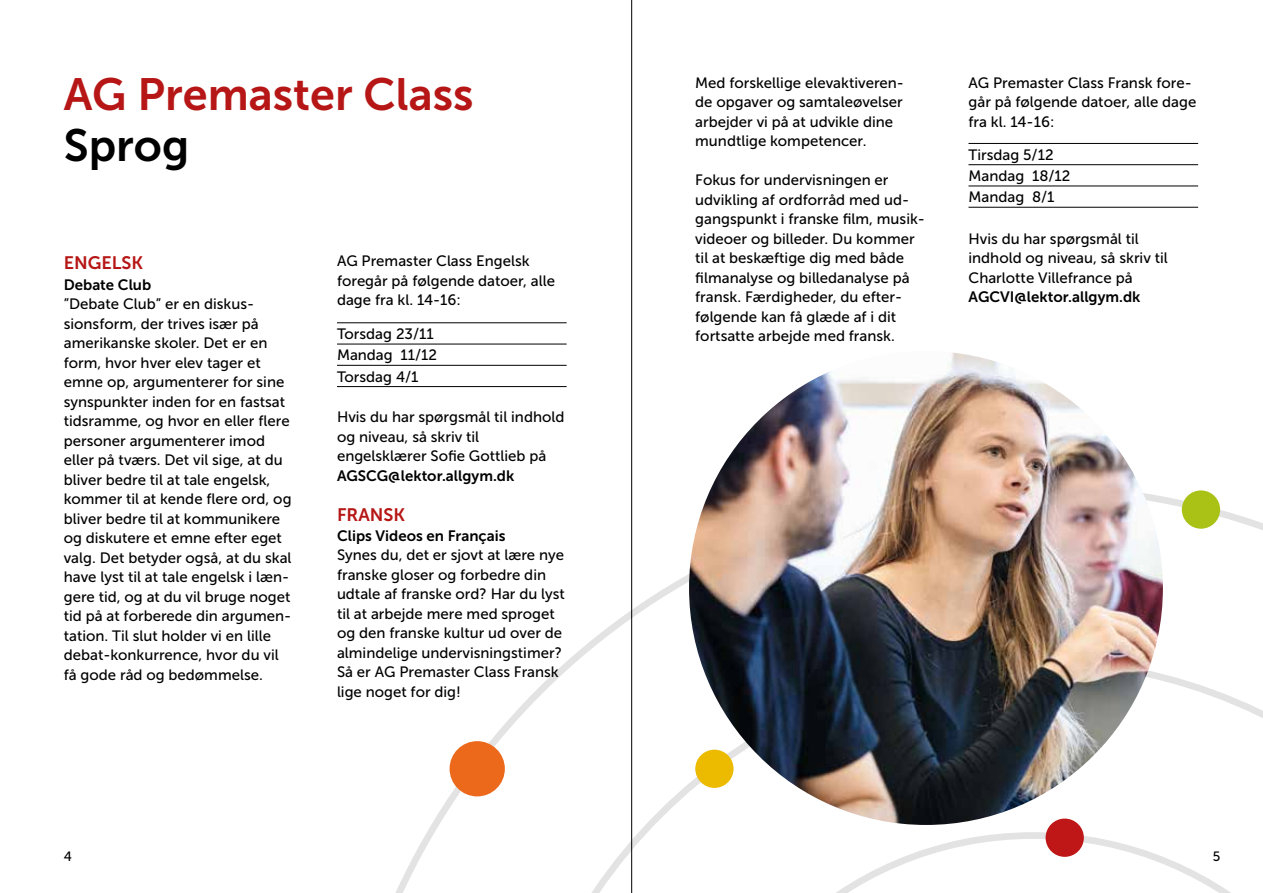
<style>
.page{position:relative;width:1263px;height:893px;background:#fff}
.page>*{position:absolute;margin:0;border:0;box-sizing:border-box;transform-origin:0 0}
.t1{font:45px "Museo Sans 700";color:#b61615}
.t2{font:45px "Museo Sans 700";color:#000}
.t3{font:18px "Museo Sans 700";color:#b61615}
.t4{font:15px/19.5px "Museo Sans 500";color:#000}
.t5{font:15px "Museo Sans 700";color:#000}
.t6{font:13.5px "Museo Sans 500";color:#000}
</style>
<div class="page">
<svg style="left:396px;top:484px;width:867px;height:409px"></svg>
<svg style="left:502px;top:658px;width:761px;height:235px"></svg>
<svg style="left:680px;top:832px;width:583px;height:61px"></svg>
<div style="left:450px;top:741px;width:55px;height:55px;background:#ec691c;border-radius:50%"></div>
<div style="left:1045px;top:819px;width:39px;height:38px;background:#bf1717;border-radius:50%"></div>
<div style="left:1182px;top:490px;width:38px;height:39px;background:#aac115;border-radius:50%"></div>
<div style="left:695px;top:750px;width:38px;height:38px;background:#ecbb00;border-radius:50%"></div>
<img style="left:689px;top:351px;width:474px;height:474px;border-radius:237px">
<hr style="left:337px;top:323px;width:230px;height:1px;background:#000">
<hr style="left:337px;top:344px;width:230px;height:1px;background:#000">
<hr style="left:337px;top:365px;width:230px;height:1px;background:#000">
<hr style="left:337px;top:386px;width:230px;height:1px;background:#000">
<hr style="left:968px;top:143px;width:230px;height:1px;background:#000">
<hr style="left:968px;top:164px;width:230px;height:1px;background:#000">
<hr style="left:968px;top:186px;width:230px;height:1px;background:#000">
<hr style="left:968px;top:207px;width:230px;height:1px;background:#000">
<hr style="left:631px;top:0;width:1px;height:893px;background:#000">
<h1 class="t1" style="left:64px;top:70px;width:411px">AG Premaster Class</h1>
<h1 class="t2" style="left:64px;top:121px;width:127px">Sprog</h1>
<p class="t3" style="left:64px;top:252px;width:81px">ENGELSK</p>
<p class="t5" style="left:64px;top:276px;width:89px">Debate Club</p>
<p class="t4" style="left:64px;top:294px;width:229px">”Debate Club” er en diskus&shy;sionsform, der trives især på amerikanske skoler. Det er en form, hvor hver elev tager et emne op, argumenterer for sine synspunkter inden for en fastsat tidsramme, og hvor en eller flere personer argumenterer imod eller på tværs. Det vil sige, at du bliver bedre til at tale engelsk, kommer til at kende flere ord, og bliver bedre til at kommunikere og diskutere et emne efter eget valg. Det betyder også, at du skal have lyst til at tale engelsk i læn&shy;gere tid, og at du vil bruge noget tid på at forberede din argumen&shy;tation. Til slut holder vi en lille debat-konkurrence, hvor du vil få gode råd og bedømmelse.</p>
<p class="t4" style="left:337px;top:252px;width:220px">AG Premaster Class Engelsk foregår på følgende datoer, alle dage fra kl. 14-16:</p>
<p class="t4" style="left:337px;top:323px;width:102px;line-height:21.3px">Torsdag 23/11<br>Mandag 11/12<br>Torsdag 4/1</p>
<p class="t4" style="left:337px;top:408px;width:229px">Hvis du har spørgsmål til indhold og niveau, så skriv til engelsklærer Sofie Gottlieb på</p>
<p class="t5" style="left:337px;top:467px;width:179px">AGSCG@lektor.allgym.dk</p>
<p class="t3" style="left:337px;top:505px;width:70px">FRANSK</p>
<p class="t5" style="left:337px;top:527px;width:170px">Clips Videos en Français</p>
<p class="t4" style="left:337px;top:546px;width:229px">Synes du, det er sjovt at lære nye franske gloser og forbedre din udtale af franske ord? Har du lyst til at arbejde mere med sproget og den franske kultur ud over de almindelige undervisningstimer?<br>Så er AG Premaster Class Fransk lige noget for dig!</p>
<p class="t4" style="left:695px;top:73px;width:210px">Med forskellige elevaktiveren&shy;de opgaver og samtaleøvelser arbejder vi på at udvikle dine mundtlige kompetencer.</p>
<p class="t4" style="left:695px;top:170px;width:231px">Fokus for undervisningen er udvikling af ordforråd med ud&shy;gangspunkt i franske film, musik&shy;videoer og billeder. Du kommer til at beskæftige dig med både filmanalyse og billedanalyse på fransk. Færdigheder, du efter&shy;følgende kan få glæde af i dit fortsatte arbejde med fransk.</p>
<p class="t4" style="left:968px;top:73px;width:229px">AG Premaster Class Fransk fore&shy;går på følgende datoer, alle dage fra kl. 14-16:</p>
<p class="t4" style="left:968px;top:144px;width:103px;line-height:21.3px">Tirsdag 5/12<br>Mandag 18/12<br>Mandag 8/1</p>
<p class="t4" style="left:968px;top:229px;width:201px">Hvis du har spørgsmål til indhold og niveau, så skriv til<br>Charlotte Villefrance på</p>
<p class="t5" style="left:968px;top:289px;width:173px">AGCVI@lektor.allgym.dk</p>
<p class="t6" style="left:64px;top:848px;width:10px">4</p>
<p class="t6" style="left:1213px;top:848px;width:9px">5</p>
</div>
